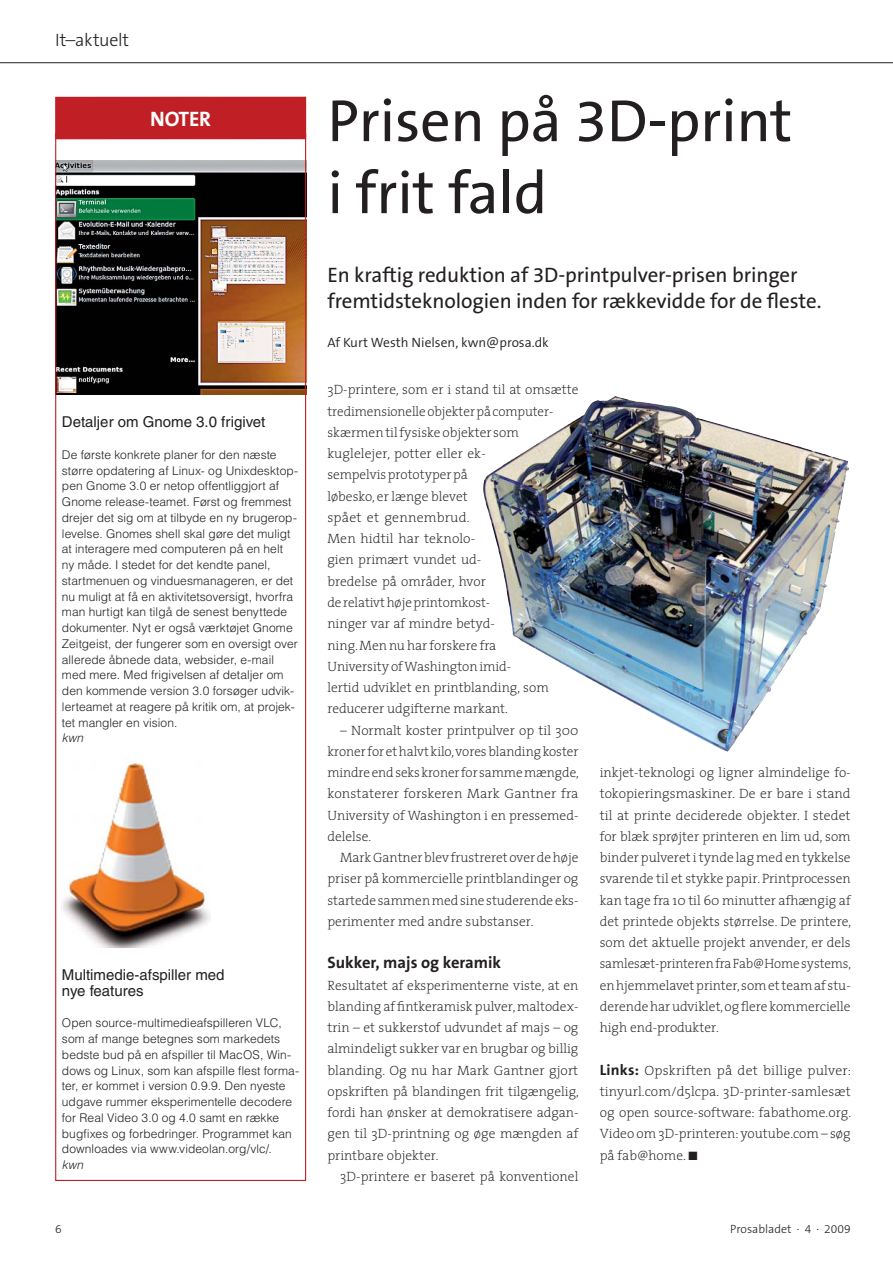
<style>
.page{position:relative;width:893px;height:1263px;background:#fff}
.page>*{position:absolute;margin:0;border:0;box-sizing:border-box;transform-origin:0 0}
.t1{font:60px/72px "The Sans B5 Plain";letter-spacing:-.005em;color:#231f20}
.t2{font:21px/25.5px "The Sans B5 Plain";letter-spacing:-.005em;color:#231f20}
.t3{font:700 21px "The Sans B7";letter-spacing:-.01em;color:#fff}
.t4{font:300 18px "The Sans B3";letter-spacing:-.015em;color:#231f20}
.t5{font:700 16.5px "The Sans B7";color:#231f20}
.t6{font:15px/15.8px "Helvetica";color:#231f20}
.t7{font:200 13.5px/21.3px "The Serif";color:#231f20;text-align:justify}
.t8{font:300 13.5px "The Sans B4";color:#231f20}
.t9{font:300 12px/15.8px "Helvetica";letter-spacing:.005em;color:#231f20}
.t10{font:300 12px "The Sans B3";color:#231f20}
.t11{font:italic 300 12px "Helvetica";letter-spacing:-.005em;color:#231f20}
.s1{font-family:"The Sans B7";font-weight:700;font-size:15px}
</style>
<div class="page">
<hr style="left:0;top:62px;width:892px;height:1px;background:#231f20">
<img style="left:57px;top:161px;width:247px;height:233px">
<div style="left:55px;top:97px;width:251px;height:42px;background:#c02025"></div>
<img style="left:483px;top:396px;width:366px;height:320px">
<img style="left:62px;top:762px;width:148px;height:185px">
<h3 class="t4" style="left:55px;top:31px;width:76px">It–aktuelt</h3>
<h2 class="t3" style="left:150px;top:108px;width:62px">NOTER</h2>
<p class="t6" style="left:62px;top:416px;width:205px">Detaljer om Gnome 3.0 frigivet</p>
<p class="t9" style="left:62px;top:448px;width:238px">De første konkrete planer for den næste større opdatering af Linux- og Unixdesktop&shy;pen Gnome 3.0 er netop offentliggjort af Gnome release-teamet. Først og fremmest drejer det sig om at tilbyde en ny brugerop&shy;levelse. Gnomes shell skal gøre det muligt at interagere med computeren på en helt ny måde. I stedet for det kendte panel, startmenuen og vinduesmanageren, er det nu muligt at få en aktivitetsoversigt, hvorfra man hurtigt kan tilgå de senest benyttede dokumenter. Nyt er også værktøjet Gnome Zeitgeist, der fungerer som en oversigt over allerede åbnede data, websider, e-mail med mere. Med frigivelsen af detaljer om den kommende version 3.0 forsøger udvik&shy;lerteamet at reagere på kritik om, at projek&shy;tet mangler en vision.</p>
<p class="t11" style="left:62px;top:734px;width:23px">kwn</p>
<p class="t6" style="left:62px;top:968px;width:164px">Multimedie-afspiller med nye features</p>
<p class="t9" style="left:62px;top:1016px;width:238px">Open source-multimedieafspilleren VLC, som af mange betegnes som markedets bedste bud på en afspiller til MacOS, Win&shy;dows og Linux, som kan afspille flest forma&shy;ter, er kommet i version 0.9.9. Den nyeste udgave rummer eksperimentelle decodere for Real Video 3.0 og 4.0 samt en række bugfixes og forbedringer. Programmet kan downloades via www.videolan.org/vlc/.</p>
<p class="t11" style="left:62px;top:1160px;width:23px">kwn</p>
<h1 class="t1" style="left:327px;top:88px;width:466px">Prisen på 3D-print i frit fald</h1>
<h2 class="t2" style="left:327px;top:263px;width:495px">En kraftig reduktion af 3D-printpulver-prisen bringer fremtidsteknologien inden for rækkevidde for de fleste.</h2>
<p class="t8" style="left:327px;top:336px;width:223px">Af Kurt Westh Nielsen, kwn@prosa.dk</p>
<p class="t7" style="left:327px;top:380px;width:252px;text-align:left">3D-printere, som er i stand til at omsætte tredimensionelle objekter på computer&shy;skærmen til fysiske objekter som kuglelejer, potter eller ek-<br>sempelvis prototyper på<br>løbesko, er længe blevet<br>spået et gennembrud.<br>Men hidtil har teknolo-<br>gien primært vundet ud-<br>bredelse på områder, hvor<br>de relativt høje printomkost-<br>ninger var af mindre betyd-<br>ning. Men nu har forskere fra<br>University of Washington imid-<br>lertid udviklet en printblanding, som reducerer udgifterne markant.</p>
<p class="t7" style="left:327px;top:720px;width:253px;text-indent:13px">– Normalt koster printpulver op til 300 kroner for et halvt kilo, vores blanding koster mindre end seks kroner for samme mængde, konstaterer forskeren Mark Gantner fra University of Washington i en pressemed&shy;delelse.</p>
<p class="t7" style="left:327px;top:847px;width:252px;text-indent:13px">Mark Gantner blev frustreret over de høje priser på kommercielle printblandinger og startede sammen med sine studerende eks&shy;perimenter med andre substanser.</p>
<p class="t5" style="left:327px;top:955px;width:175px">Sukker, majs og keramik</p>
<p class="t7" style="left:327px;top:975px;width:253px">Resultatet af eksperimenterne viste, at en blanding af fintkeramisk pulver, maltodex&shy;trin – et sukkerstof udvundet af majs – og almindeligt sukker var en brugbar og billig blanding. Og nu har Mark Gantner gjort opskriften på blandingen frit tilgængelig, fordi han ønsker at demokratisere adgan&shy;gen til 3D-printning og øge mængden af printbare objekter.</p>
<p class="t7" style="left:340px;top:1166px;width:240px">3D-printere er baseret på konventionel</p>
<p class="t7" style="left:599px;top:762px;width:253px">inkjet-teknologi og ligner almindelige fo&shy;tokopieringsmaskiner. De er bare i stand til at printe deciderede objekter. I stedet for blæk sprøjter printeren en lim ud, som binder pulveret i tynde lag med en tykkelse svarende til et stykke papir. Printprocessen kan tage fra 10 til 60 minutter afhængig af det printede objekts størrelse. De printere, som det aktuelle projekt anvender, er dels samlesæt-printeren fra Fab@Home systems, en hjemmelavet printer, som et team af stu&shy;derende har udviklet, og flere kommercielle high end-produkter.</p>
<p class="t7" style="left:599px;top:1060px;width:253px"><span class="s1">Links:</span> Opskriften på det billige pulver: tinyurl.com/d5lcpa. 3D-printer-samlesæt og open source-software: fabathome.org.<br>Video om 3D-printeren: youtube.com – søg på fab@home. ■</p>
<p class="t10" style="left:55px;top:1223px;width:8px">6</p>
<p class="t10" style="left:730px;top:1223px;width:122px">Prosabladet · 4 · 2009</p>
</div>
